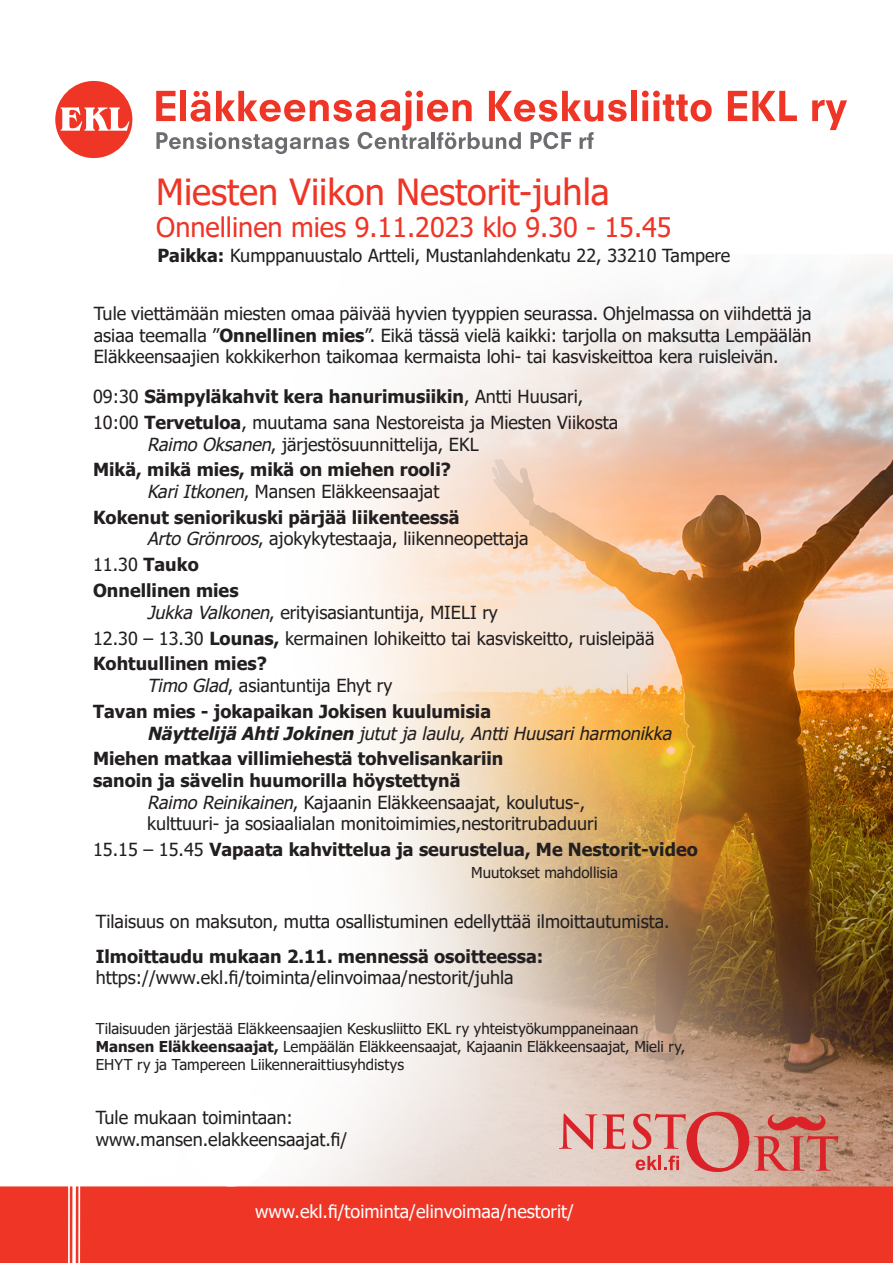
<style>
.page{position:relative;width:893px;height:1263px;background:#fff}
.page>*{position:absolute;margin:0;border:0;box-sizing:border-box;transform-origin:0 0}
.Otsikko_3{font:36px "Tahoma";color:#ee3526}
.Otsikko_3-2{font:27px "Tahoma";color:#ee3526}
.Ohjelma{font:18px/21.6px "Tahoma";color:#231f20}
.Ohjelma-2{font:700 18px/21.6px "Tahoma";color:#231f20}
.t1{font:18px "Tahoma";color:#fff}
.Ohjelma-3{font:15px/18px "Tahoma";color:#231f20}
.s1{font-weight:700}
.s2{font-weight:400}
.s3{font-style:italic}
.s4{font-weight:400;font-style:italic}
</style>
<div class="page">
<img style="left:302px;top:261px;width:591px;height:925px">
<div style="left:0;top:1186px;width:893px;height:77px;background:#ee3526"></div>
<svg style="left:559px;top:1113px;width:66px;height:36px;background:#df9994"></svg>
<svg style="left:632px;top:1112px;width:206px;height:60px;background:#d2877c"></svg>
<div style="left:631px;top:91px;width:6px;height:30px;background:#ee3526"></div>
<svg style="left:642px;top:91px;width:70px;height:31px"></svg>
<svg style="left:728px;top:91px;width:69px;height:30px"></svg>
<svg style="left:812px;top:100px;width:35px;height:30px"></svg>
<div style="left:55px;top:81px;width:77px;height:77px;background:#ee3526;border-radius:50%"></div>
<svg style="left:61px;top:107px;width:68px;height:1156px"></svg>
<svg style="left:156px;top:91px;width:471px;height:63px"></svg>
<p class="Otsikko_3" style="left:156px;top:168px;width:455px">Miesten Viikon Nestorit-juhla</p>
<p class="Otsikko_3-2" style="left:156px;top:209px;width:517px">Onnellinen mies 9.11.2023 klo 9.30 - 15.45</p>
<p class="Ohjelma" style="left:157px;top:245px;width:574px"><span class="s1">Paikka:</span> Kumppanuustalo Artteli, Mustanlahdenkatu 22, 33210 Tampere</p>
<p class="Ohjelma" style="left:94px;top:304px;width:719px;text-align:justify">Tule viettämään miesten omaa päivää hyvien tyyppien seurassa. Ohjelmassa on viihdettä ja asiaa teemalla ”<span class="s1">Onnellinen mies</span>”. Eikä tässä vielä kaikki: tarjolla on maksutta Lempäälän Eläkkeensaajien kokkikerhon taikomaa kermaista lohi- tai kasviskeittoa kera ruisleivän.</p>
<p class="Ohjelma-2" style="left:93px;top:386px;width:492px"><span class="s2">09:30</span> Sämpyläkahvit kera hanurimusiikin<span class="s2">, Antti Huusari,</span></p>
<p class="Ohjelma" style="left:147px;top:413px;width:473px;text-indent:-54px">10:00 <span class="s1">Tervetuloa</span>, muutama sana Nestoreista ja Miesten Viikosta<br><span class="s3">RaimoOksanen</span>, järjestösuunnittelija, EKL</p>
<p class="Ohjelma-2" style="left:147px;top:460px;width:305px;text-indent:-54px">Mikä, mikä mies, mikä on miehen rooli?<br><span class="s4">KariItkonen</span><span class="s2">, Mansen Eläkkeensaajat</span></p>
<p class="Ohjelma-2" style="left:147px;top:507px;width:383px;text-indent:-54px">Kokenut seniorikuski pärjää liikenteessä<br><span class="s4">ArtoGrönroos</span><span class="s2">, ajokykytestaaja, liikenneopettaja</span></p>
<p class="Ohjelma" style="left:93px;top:555px;width:107px">11.30 <span class="s1">Tauko</span></p>
<p class="Ohjelma" style="left:147px;top:581px;width:352px;text-indent:-54px"><span class="s1">Onnellinen mies<br></span><span class="s3">JukkaValkonen</span>, erityisasiantuntija, MIELI ry</p>
<p class="Ohjelma" style="left:93px;top:628px;width:563px">12.30 – 13.30 <span class="s1">Lounas,</span> kermainen lohikeitto tai kasviskeitto, ruisleipää</p>
<p class="Ohjelma" style="left:147px;top:654px;width:247px;text-indent:-54px"><span class="s1">Kohtuullinen mies?<br></span><span class="s3">TimoGlad</span>, asiantuntija Ehyt ry</p>
<p class="Ohjelma-2" style="left:147px;top:701px;width:531px;text-indent:-54px">Tavan mies - jokapaikan Jokisen kuulumisia<br><span class="s3">Näyttelijä AhtiJokinen</span> <span class="s4">jututjalaulu,AnttiHuusariharmonikka</span></p>
<p class="Ohjelma-2" style="left:93px;top:749px;width:412px">Miehen matkaa villimiehestä tohvelisankariin</p>
<p class="Ohjelma-2" style="left:93px;top:770px;width:369px">sanoin ja sävelin huumorilla höystettynä</p>
<p class="Ohjelma" style="left:147px;top:792px;width:440px"><span class="s3">RaimoReinikainen</span>, Kajaanin Eläkkeensaajat, koulutus-,</p>
<p class="Ohjelma" style="left:147px;top:814px;width:452px">kulttuuri- ja sosiaalialan monitoimimies,nestoritrubaduuri</p>
<p class="Ohjelma-2" style="left:93px;top:839px;width:606px"><span class="s2">15.15 – 15.45</span> Vapaata kahvittelua ja seurustelua, Me Nestorit-video</p>
<p class="Ohjelma-3" style="left:471px;top:865px;width:148px">Muutokset mahdollisia</p>
<p class="Ohjelma" style="left:96px;top:912px;width:575px">Tilaisuus on maksuton, mutta osallistuminen edellyttää ilmoittautumista.</p>
<p class="Ohjelma" style="left:96px;top:946px;width:449px"><span class="s1">Ilmoittaudu mukaan 2.11. mennessä osoitteessa: </span>https://www.ekl.fi/toiminta/elinvoimaa/nestorit/juhla</p>
<p class="Ohjelma-3" style="left:96px;top:1020px;width:591px">Tilaisuuden järjestää Eläkkeensaajien Keskusliitto EKL ry yhteistyökumppaneinaan<br><span class="s1">Mansen Eläkkeensaajat,</span> Lempäälän Eläkkeensaajat, Kajaanin Eläkkeensaajat, Mieli ry,<br>EHYT ry ja Tampereen Liikenneraittiusyhdistys</p>
<p class="Ohjelma" style="left:96px;top:1108px;width:253px">Tule mukaan toimintaan: www.mansen.elakkeensaajat.fi/</p>
<p class="t1" style="left:255px;top:1200px;width:320px">www.ekl.fi/toiminta/elinvoimaa/nestorit/</p>
</div>
